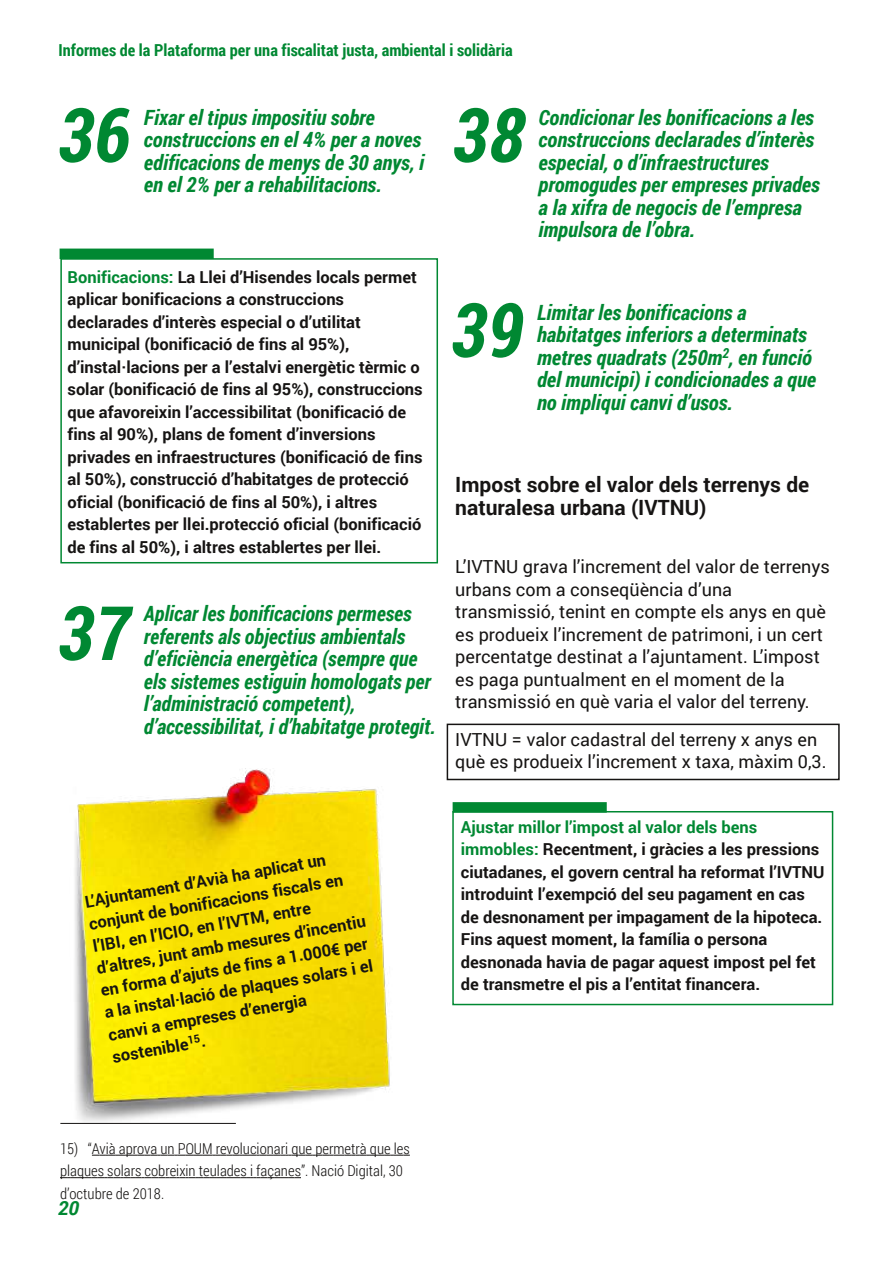
<style>
.page{position:relative;width:893px;height:1263px;background:#fff}
.page>*{position:absolute;margin:0;border:0;box-sizing:border-box;transform-origin:0 0}
.t1{font:italic 700 75px "Roboto Condensed";color:#008832}
.t2{font:italic 700 21px/22.5px "Roboto Condensed";color:#008832}
.t3{font:700 21px/22.5px "Roboto";color:#161413}
.t4{font:italic 700 19.5px "Roboto";color:#008832}
.t5{font:18px/22.5px "Roboto";color:#161413}
.t6{font:700 16.5px/22.5px "Roboto";color:#161413}
.t7{font:700 16.5px "Roboto Condensed";color:#008832}
.t8{font:300 15px/22.5px "Roboto Condensed";color:#161413}
.s1{color:#008832}
</style>
<div class="page">
<div style="left:60px;top:258px;width:378px;height:305px;border:2px solid #008832"></div>
<img style="left:60px;top:768px;width:330px;height:355px">
<svg style="left:92px;top:1155px;width:318px;height:1px"></svg>
<svg style="left:60px;top:1177px;width:241px;height:1px"></svg>
<hr style="left:60px;top:1123px;width:176px;height:1px;background:#161413">
<div style="left:447px;top:724px;width:393px;height:56px;border:2px solid #161413"></div>
<div style="left:60px;top:249px;width:154px;height:10px;background:#008832"></div>
<div style="left:452px;top:811px;width:381px;height:194px;border:2px solid #008832"></div>
<div style="left:453px;top:802px;width:154px;height:11px;background:#008832"></div>
<p class="t7" style="left:58px;top:38px;width:456px">Informes de la Plataforma per una fiscalitat justa, ambiental i solidària</p>
<h1 class="t1" style="left:58px;top:83px;width:74px">36</h1>
<p class="t2" style="left:144px;top:105px;width:282px">Fixar el tipus impositiu sobre construccions en el 4% per a noves edificacions de menys de 30 anys, i en el 2% per a rehabilitacions.</p>
<p class="t6" style="left:68px;top:265px;width:357px"><span class="s1">Bonificacions:</span> La Llei d’Hisendes locals permet aplicar bonificacions a construccions declarades d’interès especial o d’utilitat municipal (bonificació de fins al 95%), d’instal·lacions per a l’estalvi energètic tèrmic o solar (bonificació de fins al 95%), construccions que afavoreixin l’accessibilitat (bonificació de fins al 90%), plans de foment d’inversions privades en infraestructures (bonificació de fins al 50%), construcció d’habitatges de protecció oficial (bonificació de fins al 50%), i altres establertes per llei.protecció oficial (bonificació de fins al 50%), i altres establertes per llei.</p>
<h1 class="t1" style="left:58px;top:581px;width:74px">37</h1>
<p class="t2" style="left:144px;top:602px;width:293px">Aplicar les bonificacions permeses referents als objectius ambientals d’eficiència energètica (sempre que els sistemes estiguin homologats per l’administració competent), d’accessibilitat, i d’habitatge protegit.</p>
<h1 class="t1" style="left:453px;top:83px;width:74px">38</h1>
<p class="t2" style="left:538px;top:105px;width:283px">Condicionar les bonificacions a les construccions declarades d’interès especial, o d’infraestructures promogudes per empreses privades a la xifra de negocis de l’empresa impulsora de l’obra.</p>
<h1 class="t1" style="left:451px;top:278px;width:74px">39</h1>
<p class="t2" style="left:537px;top:300px;width:281px">Limitar les bonificacions a habitatges inferiors a determinats metres quadrats (250m<sup>2</sup>, en funció del municipi) i condicionades a que no impliqui canvi d’usos.</p>
<p class="t3" style="left:455px;top:473px;width:355px">Impost sobre el valor dels terrenys de naturalesa urbana (IVTNU)</p>
<p class="t5" style="left:455px;top:555px;width:376px">L’IVTNU grava l’increment del valor de terrenys urbans com a conseqüència d’una transmissió, tenint en compte els anys en què es produeix l’increment de patrimoni, i un cert percentatge destinat a l’ajuntament. L’impost es paga puntualment en el moment de la transmissió en què varia el valor del terreny.</p>
<p class="t5" style="left:455px;top:727px;width:373px">IVTNU = valor cadastral del terreny x anys en què es produeix l’increment x taxa, màxim 0,3.</p>
<p class="t6" style="left:83px;top:890px;width:274px;rotate:-10deg">L’Ajuntament d’Avià ha aplicat un conjunt de bonificacions fiscals en l’IBI, en l’ICIO, en l’IVTM, entre d’altres, junt amb mesures d’incentiu en forma d’ajuts de fins a 1.000€ per a la instal·lació de plaques solars i el canvi a empreses d’energia sostenible<sup>15</sup>.</p>
<p class="t6" style="left:461px;top:815px;width:365px"><span class="s1">Ajustar millor l’impost al valor dels bens immobles:</span> Recentment, i gràcies a les pressions ciutadanes, el govern central ha reformat l’IVTNU introduint l’exempció del seu pagament en cas de desnonament per impagament de la hipoteca.<br>Fins aquest moment, la família o persona desnonada havia de pagar aquest impost pel fet de transmetre el pis a l’entitat financera.</p>
<p class="t8" style="left:60px;top:1136px;width:351px">15) “Avià aprova un POUM revolucionari que permetrà que les plaques solars cobreixin teulades i façanes”. Nació Digital, 30 d’octubre de 2018.</p>
<p class="t4" style="left:58px;top:1195px;width:23px">20</p>
</div>
